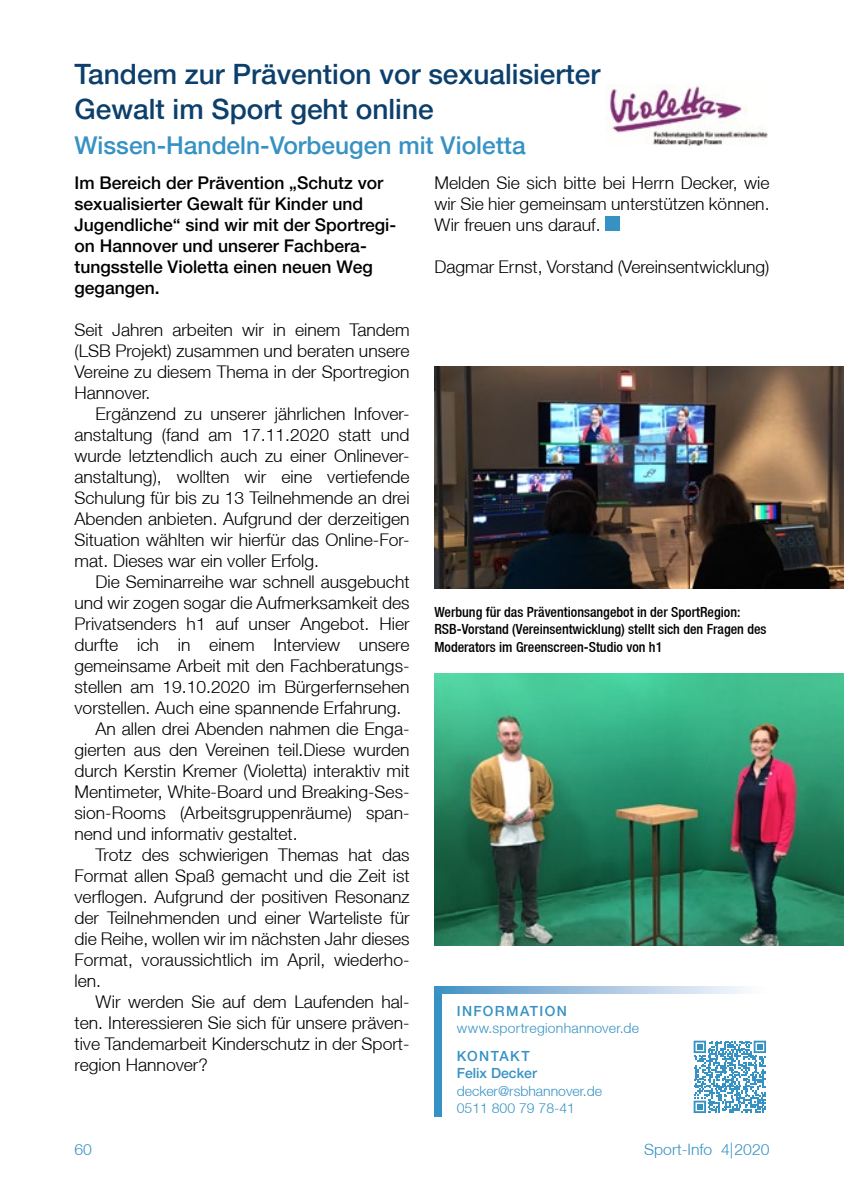
<style>
.page{position:relative;width:844px;height:1191px;background:#fff}
.page>*{position:absolute;margin:0;border:0;box-sizing:border-box;transform-origin:0 0}
.t1{font:500 28px/35px "Helvetica Neue LT";color:#0c3f6c}
.t2{font:500 24.5px "Helvetica Neue LT";color:#3692c3}
.t3{font:300 17.5px/21px "Helvetica Neue LT";color:#000;text-align:justify}
.t4{font:500 17.5px/21px "Helvetica Neue LT";color:#000}
.t5{font:300 15.75px "Helvetica Neue LT";color:#3692c3}
.t6{font:500 condensed 14px/17.5px "Helvetica Neue LT";color:#000}
.t7{font:300 14px/17.5px "Helvetica Neue LT";color:#3692c3}
.t8{font:500 14px/17.5px "Helvetica Neue LT";color:#3692c3}
.t9{font:500 14px "Helvetica Neue LT";letter-spacing:.085em;color:#3692c3}
</style>
<div class="page">
<div style="left:605px;top:216px;width:15px;height:15px;background:#3692c3"></div>
<img style="left:434px;top:366px;width:409px;height:222px">
<img style="left:434px;top:673px;width:409px;height:272px">
<div style="left:434px;top:986px;width:8px;height:130px;background:#3692c3"></div>
<svg style="left:442px;top:986px;width:304px;height:7px;background:#a2c4e0"></svg>
<img style="left:609px;top:84px;width:159px;height:62px">
<svg style="left:693px;top:1040px;width:72px;height:73px"></svg>
<h1 class="t1" style="left:74px;top:56px;width:527px">Tandem zur Prävention vor sexualisierter<br>Gewalt im Sport geht online</h1>
<h2 class="t2" style="left:74px;top:131px;width:452px">Wissen-Handeln-Vorbeugen mit Violetta</h2>
<p class="t4" style="left:74px;top:172px;width:323px">Im Bereich der Prävention „Schutz vor sexualisierter Gewalt für Kinder und Jugendliche“ sind wir mit der Sportregi&shy;on Hannover und unserer Fachbera&shy;tungsstelle Violetta einen neuen Weg gegangen.</p>
<p class="t3" style="left:74px;top:319px;width:336px">Seit Jahren arbeiten wir in einem Tandem (LSB Projekt) zusammen und beraten unsere Vereine zu diesem Thema in der Sportregion Hannover.</p>
<p class="t3" style="left:74px;top:403px;width:336px;text-indent:21px">Ergänzend zu unserer jährlichen Infover&shy;anstaltung (fand am 17.11.2020 statt und wurde letztendlich auch zu einer Onlinever&shy;anstaltung), wollten wir eine vertiefende Schulung für bis zu 13 Teilnehmende an drei Abenden anbieten. Aufgrund der derzeitigen Situation wählten wir hierfür das Online-For&shy;mat. Dieses war ein voller Erfolg.</p>
<p class="t3" style="left:95px;top:571px;width:315px">Die Seminarreihe war schnell ausgebucht</p>
<p class="t3" style="left:74px;top:592px;width:336px">und wir zogen sogar die Aufmerksamkeit des</p>
<p class="t3" style="left:74px;top:613px;width:336px">Privatsenders h1 auf unser Angebot. Hier</p>
<p class="t3" style="left:74px;top:634px;width:336px">durfte ich in einem Interview unsere</p>
<p class="t3" style="left:74px;top:655px;width:336px">gemeinsame Arbeit mit den Fachberatungs-</p>
<p class="t3" style="left:74px;top:676px;width:336px">stellen am 19.10.2020 im Bürgerfernsehen</p>
<p class="t3" style="left:74px;top:697px;width:328px">vorstellen. Auch eine spannende Erfahrung.</p>
<p class="t3" style="left:95px;top:718px;width:315px">An allen drei Abenden nahmen die Enga-</p>
<p class="t3" style="left:74px;top:739px;width:336px">gierten aus den Vereinen teil.Diese wurden</p>
<p class="t3" style="left:74px;top:760px;width:336px">durch Kerstin Kremer (Violetta) interaktiv mit</p>
<p class="t3" style="left:74px;top:781px;width:336px">Mentimeter, White-Board und Breaking-Ses-</p>
<p class="t3" style="left:74px;top:802px;width:336px">sion-Rooms (Arbeitsgruppenräume) span-</p>
<p class="t3" style="left:74px;top:823px;width:224px">nend und informativ gestaltet.</p>
<p class="t3" style="left:95px;top:844px;width:315px">Trotz des schwierigen Themas hat das</p>
<p class="t3" style="left:74px;top:865px;width:336px">Format allen Spaß gemacht und die Zeit ist</p>
<p class="t3" style="left:74px;top:886px;width:336px">verflogen. Aufgrund der positiven Resonanz</p>
<p class="t3" style="left:74px;top:907px;width:336px">der Teilnehmenden und einer Warteliste für</p>
<p class="t3" style="left:74px;top:928px;width:336px">die Reihe, wollen wir im nächsten Jahr dieses</p>
<p class="t3" style="left:74px;top:949px;width:336px">Format, voraussichtlich im April, wiederho-</p>
<p class="t3" style="left:74px;top:970px;width:28px">len.</p>
<p class="t3" style="left:95px;top:991px;width:315px">Wir werden Sie auf dem Laufenden hal-</p>
<p class="t3" style="left:74px;top:1012px;width:336px">ten. Interessieren Sie sich für unsere präven-</p>
<p class="t3" style="left:74px;top:1033px;width:336px">tive Tandemarbeit Kinderschutz in der Sport-</p>
<p class="t3" style="left:74px;top:1054px;width:135px">region Hannover?</p>
<p class="t3" style="left:434px;top:172px;width:336px">Melden Sie sich bitte bei Herrn Decker, wie wir Sie hier gemeinsam unterstützen können.<br>Wir freuen uns darauf.</p>
<p class="t3" style="left:434px;top:256px;width:336px">Dagmar Ernst, Vorstand (Vereinsentwicklung)</p>
<p class="t6" style="left:434px;top:603px;width:333px">Werbung für das Präventionsangebot in der SportRegion:<br>RSB-Vorstand (Vereinsentwicklung) stellt sich den Fragen des<br>Moderators im Greenscreen-Studio von h1</p>
<p class="t9" style="left:456px;top:1002px;width:111px">INFORMATION</p>
<p class="t7" style="left:456px;top:1019px;width:184px">www.sportregionhannover.de</p>
<p class="t8" style="left:456px;top:1047px;width:82px">KONTAKT<br>Felix Decker</p>
<p class="t7" style="left:456px;top:1081px;width:147px">decker@rsbhannover.de<br>0511 800 79 78-41</p>
<p class="t5" style="left:74px;top:1140px;width:19px">60</p>
<p class="t5" style="left:644px;top:1140px;width:127px">Sport-Info 4|2020</p>
</div>
